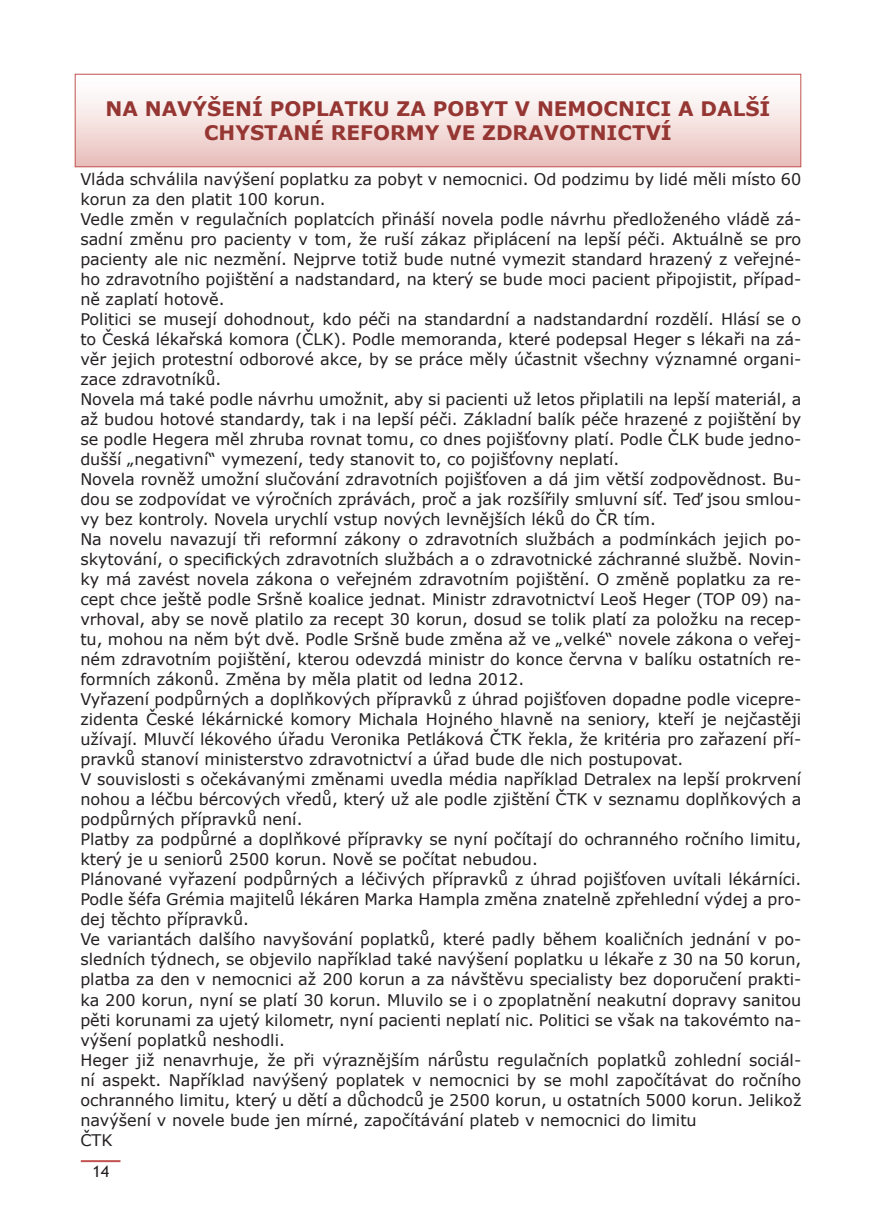
<style>
.page{position:relative;width:876px;height:1225px;background:#fff}
.page>*{position:absolute;margin:0;border:0;box-sizing:border-box;transform-origin:0 0}
.t1{font:700 20px/24px "Verdana";color:#953633;text-align:center}
.t2{font:16px/20px "Verdana";color:#231f20}
.t3{font:16px "Trebuchet MS";color:#231f20}
</style>
<div class="page">
<hr style="left:81px;top:1160px;width:39px;height:2px;background:#c15250">
<div style="left:75px;top:74px;width:726px;height:93px;background:linear-gradient(to bottom,#fff,#e9c0bc)"></div>
<div style="left:75px;top:74px;width:726px;height:93px;border:1px solid #c15250"></div>
<p class="t1" style="left:105px;top:96px;width:666px">NA NAVÝŠENÍ POPLATKU ZA POBYT V NEMOCNICI A DALŠÍ<br>CHYSTANÉ REFORMY VE ZDRAVOTNICTVÍ</p>
<p class="t2" style="left:80px;top:169px;width:723px">Vláda schválila navýšení poplatku za pobyt v nemocnici. Od podzimu by lidé měli místo 60 korun za den platit 100 korun.<br>Vedle změn v regulačních poplatcích přináší novela podle návrhu předloženého vládě zá&shy;sadní změnu pro pacienty v tom, že ruší zákaz připlácení na lepší péči. Aktuálně se pro pacienty ale nic nezmění. Nejprve totiž bude nutné vymezit standard hrazený z veřejné&shy;ho zdravotního pojištění a nadstandard, na který se bude moci pacient připojistit, případ&shy;ně zaplatí hotově.<br>Politici se musejí dohodnout, kdo péči na standardní a nadstandardní rozdělí. Hlásí se o to Česká lékařská komora (ČLK). Podle memoranda, které podepsal Heger s lékaři na zá&shy;věr jejich protestní odborové akce, by se práce měly účastnit všechny významné organi&shy;zace zdravotníků.<br>Novela má také podle návrhu umožnit, aby si pacienti už letos připlatili na lepší materiál, a až budou hotové standardy, tak i na lepší péči. Základní balík péče hrazené z pojištění by se podle Hegera měl zhruba rovnat tomu, co dnes pojišťovny platí. Podle ČLK bude jedno&shy;dušší „negativní“ vymezení, tedy stanovit to, co pojišťovny neplatí.<br>Novela rovněž umožní slučování zdravotních pojišťoven a dá jim větší zodpovědnost. Bu&shy;dou se zodpovídat ve výročních zprávách, proč a jak rozšířily smluvní síť. Teď jsou smlou&shy;vy bez kontroly. Novela urychlí vstup nových levnějších léků do ČR tím.<br>Na novelu navazují tři reformní zákony o zdravotních službách a podmínkách jejich po&shy;skytování, o specifických zdravotních službách a o zdravotnické záchranné službě. Novin&shy;ky má zavést novela zákona o veřejném zdravotním pojištění. O změně poplatku za re&shy;cept chce ještě podle Sršně koalice jednat. Ministr zdravotnictví Leoš Heger (TOP 09) na&shy;vrhoval, aby se nově platilo za recept 30 korun, dosud se tolik platí za položku na recep&shy;tu, mohou na něm být dvě. Podle Sršně bude změna až ve „velké“ novele zákona o veřej&shy;ném zdravotním pojištění, kterou odevzdá ministr do konce června v balíku ostatních re&shy;formních zákonů. Změna by měla platit od ledna 2012.<br>Vyřazení podpůrných a doplňkových přípravků z úhrad pojišťoven dopadne podle vicepre&shy;zidenta České lékárnické komory Michala Hojného hlavně na seniory, kteří je nejčastěji užívají. Mluvčí lékového úřadu Veronika Petláková ČTK řekla, že kritéria pro zařazení pří&shy;pravků stanoví ministerstvo zdravotnictví a úřad bude dle nich postupovat.<br>V souvislosti s očekávanými změnami uvedla média například Detralex na lepší prokrvení nohou a léčbu bércových vředů, který už ale podle zjištění ČTK v seznamu doplňkových a podpůrných přípravků není.<br>Platby za podpůrné a doplňkové přípravky se nyní počítají do ochranného ročního limitu, který je u seniorů 2500 korun. Nově se počítat nebudou.<br>Plánované vyřazení podpůrných a léčivých přípravků z úhrad pojišťoven uvítali lékárníci.<br>Podle šéfa Grémia majitelů lékáren Marka Hampla změna znatelně zpřehlední výdej a pro&shy;dej těchto přípravků.<br>Ve variantách dalšího navyšování poplatků, které padly během koaličních jednání v po&shy;sledních týdnech, se objevilo například také navýšení poplatku u lékaře z 30 na 50 korun, platba za den v nemocnici až 200 korun a za návštěvu specialisty bez doporučení prakti&shy;ka 200 korun, nyní se platí 30 korun. Mluvilo se i o zpoplatnění neakutní dopravy sanitou pěti korunami za ujetý kilometr, nyní pacienti neplatí nic. Politici se však na takovémto na&shy;výšení poplatků neshodli.<br>Heger již nenavrhuje, že při výraznějším nárůstu regulačních poplatků zohlední sociál&shy;ní aspekt. Například navýšený poplatek v nemocnici by se mohl započítávat do ročního ochranného limitu, který u dětí a důchodců je 2500 korun, u ostatních 5000 korun. Jelikož navýšení v novele bude jen mírné, započítávání plateb v nemocnici do limitu<br>ČTK</p>
<p class="t3" style="left:92px;top:1162px;width:18px">14</p>
</div>
